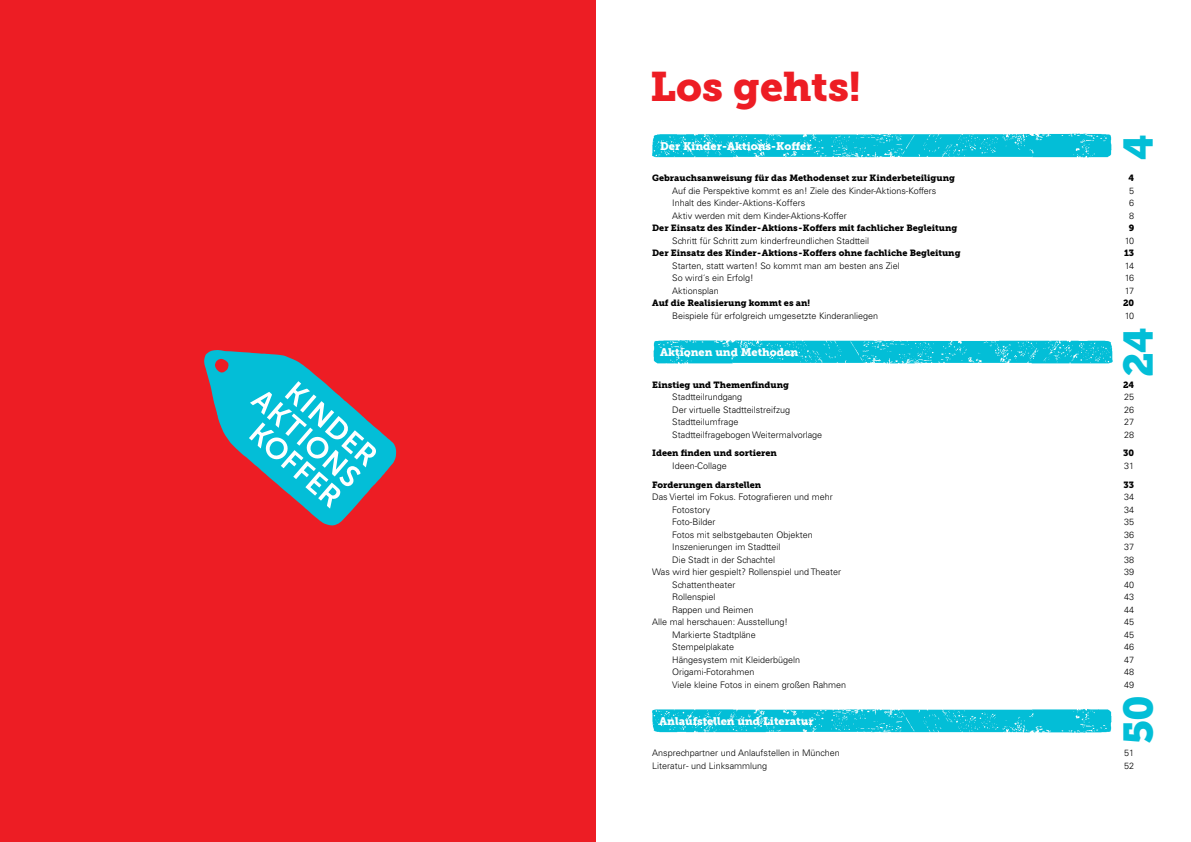
<style>
.page{position:relative;width:1191px;height:842px;background:#fff}
.page>*{position:absolute;margin:0;border:0;box-sizing:border-box;transform-origin:0 0}
.t1{font:41px "Museo Slab 900";color:#ed1d24}
.t2{font:41px "Museo Slab 900";color:#03bed7}
.t3{font:11px "Museo Slab 900";color:#fff}
.t4{font:300 9px "Univers";color:#000}
.t5{font:9px "Museo Slab 900";color:#000}
</style>
<div class="page">
<div style="left:0;top:0;width:595px;height:842px;background:#ed1d24"></div>
<img style="left:652px;top:709px;width:460px;height:24px">
<img style="left:653px;top:340px;width:460px;height:24px">
<img style="left:652px;top:133px;width:460px;height:25px">
<svg style="left:204px;top:350px;width:192px;height:176px"></svg>
<h1 class="t1" style="left:650px;top:63px;width:212px">Los gehts!</h1>
<h1 class="t2" style="left:1114px;top:160px;width:27px;rotate:-90deg">4</h1>
<p class="t3" style="left:660px;top:140px;width:153px">Der Kinder-Aktions-Koffer</p>
<p class="t5" style="left:652px;top:173px;width:304px">Gebrauchsanweisung für das Methodenset zur Kinderbeteiligung</p>
<p class="t5" style="left:1128px;top:173px;width:7px">4</p>
<p class="t4" style="left:672px;top:185px;width:266px">Auf die Perspektive kommt es an! Ziele des Kinder-Aktions-Koffers</p>
<p class="t4" style="left:1129px;top:185px;width:7px">5</p>
<p class="t4" style="left:672px;top:198px;width:134px">Inhalt des Kinder-Aktions-Koffers</p>
<p class="t4" style="left:1129px;top:198px;width:7px">6</p>
<p class="t4" style="left:672px;top:210px;width:176px">Aktiv werden mit dem Kinder-Aktions-Koffer</p>
<p class="t4" style="left:1129px;top:210px;width:7px">8</p>
<p class="t5" style="left:652px;top:223px;width:307px">Der Einsatz des Kinder-Aktions-Koffers mit fachlicher Begleitung</p>
<p class="t5" style="left:1128px;top:223px;width:7px">9</p>
<p class="t4" style="left:672px;top:235px;width:198px">Schritt für Schritt zum kinderfreundlichen Stadtteil</p>
<p class="t4" style="left:1125px;top:235px;width:11px">10</p>
<p class="t5" style="left:652px;top:248px;width:310px">Der Einsatz des Kinder-Aktions-Koffers ohne fachliche Begleitung</p>
<p class="t5" style="left:1124px;top:248px;width:12px">13</p>
<p class="t4" style="left:672px;top:260px;width:229px">Starten, statt warten! So kommt man am besten ans Ziel</p>
<p class="t4" style="left:1124px;top:260px;width:11px">14</p>
<p class="t4" style="left:672px;top:273px;width:83px">So wird´s ein Erfolg!</p>
<p class="t4" style="left:1124px;top:273px;width:11px">16</p>
<p class="t4" style="left:672px;top:285px;width:48px">Aktionsplan</p>
<p class="t4" style="left:1124px;top:285px;width:11px">17</p>
<p class="t5" style="left:652px;top:298px;width:159px">Auf die Realisierung kommt es an!</p>
<p class="t5" style="left:1123px;top:298px;width:13px">20</p>
<p class="t4" style="left:672px;top:310px;width:207px">Beispiele für erfolgreich umgesetzte Kinderanliegen</p>
<p class="t4" style="left:1125px;top:310px;width:11px">10</p>
<p class="t3" style="left:660px;top:346px;width:139px">Aktionen und Methoden</p>
<p class="t5" style="left:652px;top:379px;width:138px">Einstieg und Themenfindung</p>
<p class="t5" style="left:1123px;top:379px;width:13px">24</p>
<p class="t4" style="left:672px;top:391px;width:72px">Stadtteilrundgang</p>
<p class="t4" style="left:1124px;top:391px;width:12px">25</p>
<p class="t4" style="left:672px;top:404px;width:119px">Der virtuelle Stadtteilstreifzug</p>
<p class="t4" style="left:1124px;top:404px;width:12px">26</p>
<p class="t4" style="left:672px;top:416px;width:68px">Stadtteilumfrage</p>
<p class="t4" style="left:1124px;top:416px;width:12px">27</p>
<p class="t4" style="left:672px;top:429px;width:152px">Stadtteilfragebogen Weitermalvorlage</p>
<p class="t4" style="left:1124px;top:429px;width:12px">28</p>
<p class="t5" style="left:652px;top:448px;width:126px">Ideen finden und sortieren</p>
<p class="t5" style="left:1123px;top:448px;width:12px">30</p>
<p class="t4" style="left:672px;top:460px;width:56px">Ideen-Collage</p>
<p class="t4" style="left:1124px;top:460px;width:12px">31</p>
<p class="t5" style="left:652px;top:479px;width:110px">Forderungen darstellen</p>
<p class="t5" style="left:1123px;top:479px;width:12px">33</p>
<p class="t4" style="left:652px;top:491px;width:182px">Das Viertel im Fokus. Fotografieren und mehr</p>
<p class="t4" style="left:1124px;top:491px;width:12px">34</p>
<p class="t4" style="left:672px;top:504px;width:40px">Fotostory</p>
<p class="t4" style="left:1124px;top:504px;width:12px">34</p>
<p class="t4" style="left:672px;top:516px;width:45px">Foto-Bilder</p>
<p class="t4" style="left:1124px;top:516px;width:12px">35</p>
<p class="t4" style="left:672px;top:529px;width:142px">Fotos mit selbstgebauten Objekten</p>
<p class="t4" style="left:1124px;top:529px;width:12px">36</p>
<p class="t4" style="left:672px;top:541px;width:110px">Inszenierungen im Stadtteil</p>
<p class="t4" style="left:1124px;top:541px;width:12px">37</p>
<p class="t4" style="left:672px;top:554px;width:104px">Die Stadt in der Schachtel</p>
<p class="t4" style="left:1124px;top:554px;width:12px">38</p>
<p class="t4" style="left:652px;top:566px;width:190px">Was wird hier gespielt? Rollenspiel und Theater</p>
<p class="t4" style="left:1124px;top:566px;width:12px">39</p>
<p class="t4" style="left:672px;top:579px;width:65px">Schattentheater</p>
<p class="t4" style="left:1124px;top:579px;width:12px">40</p>
<p class="t4" style="left:672px;top:591px;width:45px">Rollenspiel</p>
<p class="t4" style="left:1124px;top:591px;width:12px">43</p>
<p class="t4" style="left:672px;top:604px;width:83px">Rappen und Reimen</p>
<p class="t4" style="left:1124px;top:604px;width:12px">44</p>
<p class="t4" style="left:652px;top:616px;width:137px">Alle mal herschauen: Ausstellung!</p>
<p class="t4" style="left:1124px;top:616px;width:12px">45</p>
<p class="t4" style="left:672px;top:629px;width:85px">Markierte Stadtpläne</p>
<p class="t4" style="left:1124px;top:629px;width:12px">45</p>
<p class="t4" style="left:672px;top:641px;width:64px">Stempelplakate</p>
<p class="t4" style="left:1124px;top:641px;width:12px">46</p>
<p class="t4" style="left:672px;top:654px;width:129px">Hängesystem mit Kleiderbügeln</p>
<p class="t4" style="left:1124px;top:654px;width:12px">47</p>
<p class="t4" style="left:672px;top:666px;width:84px">Origami-Fotorahmen</p>
<p class="t4" style="left:1124px;top:666px;width:12px">48</p>
<p class="t4" style="left:672px;top:679px;width:175px">Viele kleine Fotos in einem großen Rahmen</p>
<p class="t4" style="left:1124px;top:679px;width:12px">49</p>
<p class="t3" style="left:659px;top:715px;width:156px">Anlaufstellen und Literatur</p>
<p class="t4" style="left:652px;top:748px;width:189px">Ansprechpartner und Anlaufstellen in München</p>
<p class="t4" style="left:1124px;top:748px;width:12px">51</p>
<p class="t4" style="left:652px;top:760px;width:117px">Literatur- und Linksammlung</p>
<p class="t4" style="left:1124px;top:760px;width:12px">52</p>
<h1 class="t2" style="left:1114px;top:377px;width:52px;rotate:-90deg">24</h1>
<h1 class="t2" style="left:1114px;top:744px;width:50px;rotate:-90deg">50</h1>
</div>
